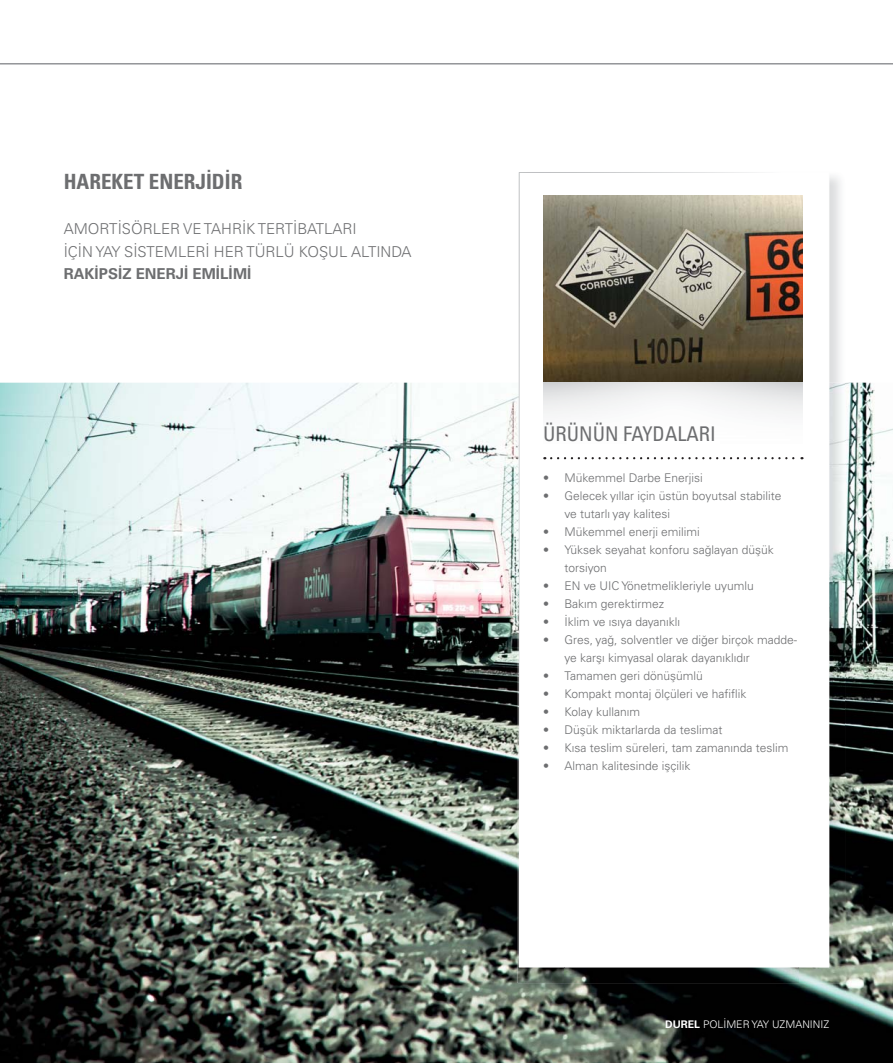
<style>
.page{position:relative;width:893px;height:1063px;background:#fff}
.page>*{position:absolute;margin:0;border:0;box-sizing:border-box;transform-origin:0 0}
.t1{font:21px "Univers LTCYR 67 Bold Cond";color:#6d6e70}
.t2{font:condensed 20.25px "Univers LTCYR 57";color:#6d6e70}
.t3{font:300 15px/22.5px "Univers LTCYR 45";color:#6d6e70}
.t4{font:700 15px "Univers LTCYR 65";color:#6d6e70}
.t5{font:300 12px/18px "Univers LTCYR 45";color:#6d6e70}
.t6{font:300 10.5px "Univers LTCYR 45";color:#fff}
.s1{font-family:"Univers LTCYR 65";font-weight:700}
</style>
<div class="page">
<img style="left:0;top:383px;width:893px;height:680px">
<hr style="left:0;top:63px;width:893px;height:2px;background:#939598">
<img style="left:518px;top:172px;width:322px;height:211px">
<img style="left:518px;top:383px;width:46px;height:600px">
<img style="left:799px;top:383px;width:46px;height:600px">
<img style="left:564px;top:967px;width:235px;height:16px">
<svg style="left:519px;top:172px;width:310px;height:795px"></svg>
<img style="left:543px;top:196px;width:260px;height:287px">
<svg style="left:551px;top:457px;width:251px;height:2px"></svg>
<h1 class="t1" style="left:64px;top:172px;width:180px">HAREKET ENERJİDİR</h1>
<p class="t3" style="left:64px;top:219px;width:349px">AMORTİSÖRLER VE TAHRİK TERTİBATLARI<br>İÇİN YAY SİSTEMLERİ HER TÜRLÜ KOŞUL ALTINDA</p>
<p class="t4" style="left:64px;top:268px;width:189px">RAKİPSİZ ENERJİ EMİLİMİ</p>
<h2 class="t2" style="left:543px;top:425px;width:174px">ÜRÜNÜN FAYDALARI</h2>
<p class="t5" style="left:543px;top:470px;width:161px">• Mükemmel Darbe Enerjisi</p>
<p class="t5" style="left:564px;top:488px;width:218px;text-indent:-21px">• Gelecek yıllar için üstün boyutsal stabilite ve tutarlı yay kalitesi</p>
<p class="t5" style="left:543px;top:524px;width:158px">• Mükemmel enerji emilimi</p>
<p class="t5" style="left:564px;top:542px;width:211px;text-indent:-21px">• Yüksek seyahat konforu sağlayan düşük torsiyon</p>
<p class="t5" style="left:543px;top:578px;width:212px">• EN ve UIC Yönetmelikleriyle uyumlu</p>
<p class="t5" style="left:543px;top:596px;width:123px">• Bakım gerektirmez</p>
<p class="t5" style="left:543px;top:614px;width:138px">• İklim ve ısıya dayanıklı</p>
<p class="t5" style="left:564px;top:632px;width:234px;text-indent:-21px">• Gres, yağ, solventler ve diğer birçok madde&shy;ye karşı kimyasal olarak dayanıklıdır</p>
<p class="t5" style="left:543px;top:668px;width:161px">• Tamamen geri dönüşümlü</p>
<p class="t5" style="left:543px;top:686px;width:205px">• Kompakt montaj ölçüleri ve hafiflik</p>
<p class="t5" style="left:543px;top:704px;width:98px">• Kolay kullanım</p>
<p class="t5" style="left:543px;top:722px;width:181px">• Düşük miktarlarda da teslimat</p>
<p class="t5" style="left:543px;top:740px;width:247px">• Kısa teslim süreleri, tam zamanında teslim</p>
<p class="t5" style="left:543px;top:758px;width:149px">• Alman kalitesinde işçilik</p>
<p class="t6" style="left:665px;top:1021px;width:166px"><span class="s1">DUREL</span> POLİMER YAY UZMANINIZ</p>
</div>
